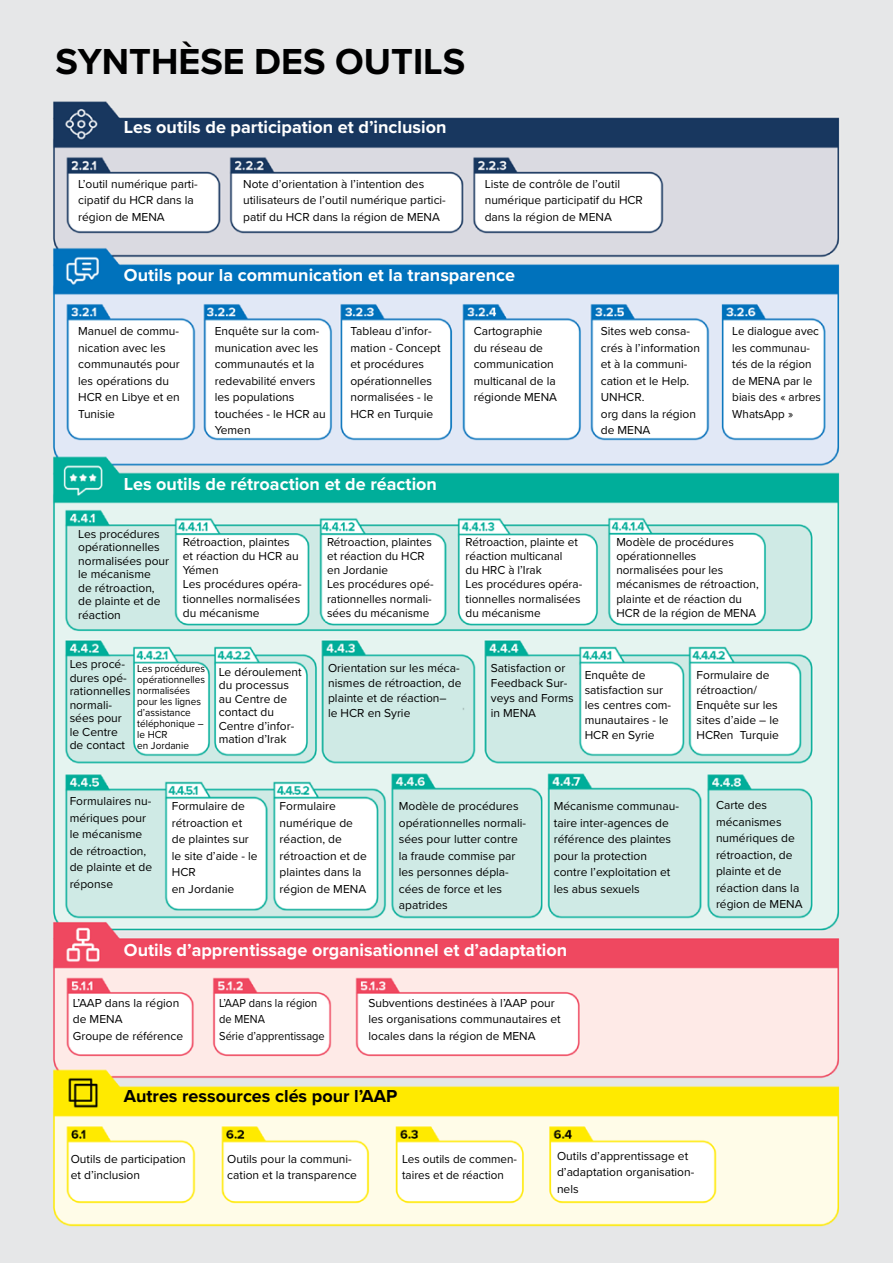
<style>
.page{position:relative;width:893px;height:1263px;background:#fff}
.page>*{position:absolute;margin:0;border:0;box-sizing:border-box;transform-origin:0 0}
.t1{font:700 37.5px "Proxima Nova";color:#000}
.t2{font:700 18px "Proxima Nova";color:#fff}
.t3{font:700 18px "Proxima Nova";color:#000}
.t4{font:12px/16.5px "Proxima Nova";color:#000}
.t5{font:12px/16.5px "Proxima Nova";color:#000;scale:.92 1}
.t6{font:10.5px/10.9px "Proxima Nova";color:#000;scale:.95 1}
</style>
<div class="page">
<img style="left:1px;top:0;width:892px;height:1263px">
<h1 class="t1" style="left:55px;top:34px;width:411px">SYNTHÈSE DES OUTILS</h1>
<h2 class="t2" style="left:124px;top:114px;width:324px">Les outils de participation et ’d inclusion</h2>
<p class="t4" style="left:78px;top:175px;width:121px">’Loutil numérique parti-</p>
<p class="t4" style="left:78px;top:208px;width:88px">région de MENA</p>
<p class="t4" style="left:78px;top:191px;width:117px">cipatif du HCR dans la</p>
<p class="t4" style="left:243px;top:175px;width:183px">Note ’d orientation ’là intention des</p>
<p class="t4" style="left:243px;top:208px;width:198px">patif du HCR dans la région de MENA</p>
<p class="t4" style="left:243px;top:191px;width:204px">utilisateurs de ’l outil numérique partici-</p>
<p class="t4" style="left:485px;top:175px;width:160px">Liste de contrôle de ’l outil numérique participatif du HCR dans la région de MENA</p>
<h2 class="t2" style="left:124px;top:261px;width:393px">Outils pour la communication et la transparence</h2>
<p class="t4" style="left:78px;top:322px;width:102px">Manuel de commu-</p>
<p class="t4" style="left:78px;top:355px;width:103px">communautés pour les opérations du<br>HCR en Libye et en<br>Tunisie</p>
<p class="t4" style="left:78px;top:339px;width:89px">nication avec les</p>
<p class="t4" style="left:215px;top:322px;width:106px">Enquête sur la com-</p>
<p class="t4" style="left:215px;top:355px;width:112px">communautés et la redevabilité envers les populations touchées le- HCR au<br>Yemen</p>
<p class="t4" style="left:215px;top:339px;width:105px">munication avec les</p>
<p class="t4" style="left:350px;top:322px;width:83px">Tableau ’d infor-</p>
<p class="t4" style="left:350px;top:355px;width:84px">et procédures opérationnelles normalisées le-<br>HCR en Turquie</p>
<p class="t4" style="left:350px;top:339px;width:92px">mation - Concept</p>
<h2 class="t2" style="left:124px;top:471px;width:315px">Les outils de rétroaction et de réaction</h2>
<p class="t4" style="left:78px;top:527px;width:92px;line-height:13.5px">Les procédures opérationnelles normalisées pour le mécanisme<br>de rétroaction, de plainte et de réaction</p>
<p class="t4" style="left:183px;top:534px;width:117px;line-height:14.2px">Rétroaction, plaintes et réaction du HCR au<br>Yémen</p>
<p class="t4" style="left:183px;top:590px;width:119px">tionnelles normalisées</p>
<p class="t4" style="left:183px;top:575px;width:121px">Les procédures opéra-</p>
<p class="t4" style="left:183px;top:604px;width:78px">du mécanisme</p>
<p class="t4" style="left:327px;top:534px;width:106px;line-height:14.2px">Rétroaction, plaintes et réaction du HCR en Jordanie</p>
<p class="t4" style="left:327px;top:604px;width:104px">sées du mécanisme</p>
<p class="t4" style="left:327px;top:575px;width:108px">Les procédures opé-</p>
<p class="t4" style="left:327px;top:590px;width:106px">rationnelles normali-</p>
<p class="t4" style="left:474px;top:322px;width:85px">Cartographie du réseau de communication multicanal de la régionde MENA</p>
<p class="t4" style="left:466px;top:534px;width:114px;line-height:14.2px">Rétroaction, plainte et réaction multicanal du HRC ’là Irak</p>
<p class="t4" style="left:466px;top:590px;width:117px">tionnelles normalisées</p>
<p class="t4" style="left:466px;top:575px;width:118px">Les procédures opéra-</p>
<p class="t4" style="left:466px;top:604px;width:77px">du mécanisme</p>
<p class="t4" style="left:601px;top:322px;width:91px">Sites web consa-</p>
<p class="t4" style="left:601px;top:339px;width:101px">crés ’là information</p>
<p class="t4" style="left:601px;top:355px;width:88px">et laà communi-</p>
<p class="t4" style="left:601px;top:388px;width:97px">UNHCR.<br>org dans la région de MENA</p>
<p class="t4" style="left:601px;top:372px;width:90px">cation et le Help.</p>
<p class="t4" style="left:732px;top:322px;width:88px">Le dialogue avec</p>
<p class="t4" style="left:732px;top:355px;width:81px">tés de la région</p>
<p class="t4" style="left:732px;top:339px;width:79px">les communau-</p>
<p class="t4" style="left:732px;top:372px;width:90px">de MENA par le biais des « arbres<br>WhatsApp «</p>
<p class="t4" style="left:616px;top:534px;width:144px;line-height:14.2px">Modèle de procédures opérationnelles normalisées pour les mécanismes de rétroaction, plainte et de réaction du<br>HCR de la région de MENA</p>
<p class="t4" style="left:70px;top:655px;width:57px">Les procé-</p>
<p class="t6" style="left:137px;top:663px;width:73px">Les procédures opérationnelles normalisées pour les lignes<br>’d assistance téléphonique – le HCR<br>en Jordanie</p>
<p class="t4" style="left:70px;top:669px;width:59px">dures opé-</p>
<p class="t4" style="left:70px;top:682px;width:62px">rationnelles</p>
<p class="t4" style="left:70px;top:696px;width:44px">normali-</p>
<p class="t4" style="left:70px;top:724px;width:57px;line-height:13.5px">le Centre de contact</p>
<p class="t4" style="left:70px;top:709px;width:54px">sées pour</p>
<p class="t4" style="left:219px;top:664px;width:84px;line-height:13.5px">Le déroulement du processus au Centre de contact du</p>
<p class="t4" style="left:219px;top:730px;width:69px">mation ’d Irak</p>
<p class="t4" style="left:219px;top:717px;width:77px">Centre ’d infor-</p>
<p class="t4" style="left:328px;top:659px;width:133px">Orientation sur les méca-</p>
<p class="t4" style="left:328px;top:689px;width:120px;line-height:15px">plainte et de réaction– le HCR en Syrie</p>
<p class="t4" style="left:328px;top:674px;width:135px">nismes de rétroaction, de</p>
<p class="t4" style="left:491px;top:659px;width:76px">Satisfaction or</p>
<p class="t4" style="left:491px;top:689px;width:84px">veys and Forms</p>
<p class="t4" style="left:491px;top:674px;width:78px">Feedback Sur-</p>
<p class="t4" style="left:491px;top:704px;width:47px">in MENA</p>
<p class="t4" style="left:585px;top:667px;width:80px;line-height:15px">Enquête de satisfaction sur</p>
<p class="t4" style="left:585px;top:711px;width:85px">munautaires le-</p>
<p class="t4" style="left:585px;top:696px;width:88px">les centres com-</p>
<p class="t4" style="left:585px;top:726px;width:71px">HCR en Syrie</p>
<p class="t4" style="left:696px;top:666px;width:74px">Formulaire de</p>
<p class="t4" style="left:696px;top:681px;width:62px">rétroaction/</p>
<p class="t4" style="left:696px;top:696px;width:83px">Enquête sur les</p>
<p class="t4" style="left:696px;top:711px;width:84px">sites ’d aide – le</p>
<p class="t4" style="left:740px;top:726px;width:41px">Turquie</p>
<p class="t4" style="left:696px;top:726px;width:38px">HCRen</p>
<p class="t4" style="left:70px;top:793px;width:83px">Formulaires nu-</p>
<p class="t4" style="left:70px;top:826px;width:84px">le mécanisme de rétroaction, de plainte et de réponse</p>
<p class="t4" style="left:70px;top:809px;width:78px">mériques pour</p>
<p class="t4" style="left:172px;top:797px;width:87px">Formulaire de rétroaction et de plaintes sur le site ’d aide le-<br>HCR<br>en Jordanie</p>
<p class="t4" style="left:280px;top:797px;width:89px">Formulaire numérique de réaction, de rétroaction et de plaintes dans la région de MENA</p>
<p class="t4" style="left:399px;top:797px;width:121px">Modèle de procédures</p>
<p class="t4" style="left:399px;top:814px;width:129px">opérationnelles normali-</p>
<p class="t4" style="left:399px;top:847px;width:118px">la fraude commise par</p>
<p class="t4" style="left:399px;top:880px;width:105px">cées de force et les</p>
<p class="t4" style="left:399px;top:830px;width:121px">sées pour lutter contre</p>
<p class="t4" style="left:399px;top:863px;width:112px">les personnes dépla-</p>
<p class="t4" style="left:399px;top:896px;width:50px">apatrides</p>
<p class="t4" style="left:554px;top:797px;width:127px">Mécanisme communau-</p>
<p class="t4" style="left:554px;top:830px;width:119px">référence des plaintes pour la protection contre ’l exploitation et les abus sexuels</p>
<p class="t4" style="left:554px;top:814px;width:117px">taire inter-agences de</p>
<h2 class="t2" style="left:124px;top:937px;width:445px">Outils ’d apprentissage organisationnel et ’d adaptation</h2>
<p class="t4" style="left:73px;top:994px;width:112px">’LAAP dans la région de MENA<br>Groupe de référence</p>
<p class="t5" style="left:219px;top:994px;width:116px">’LAAP dans la région de MENA<br>Série ’d apprentissage</p>
<p class="t4" style="left:368px;top:994px;width:194px">Subventions destinées ’là AAP pour les organisations communautaires et locales dans la région de MENA</p>
<h2 class="t3" style="left:124px;top:1083px;width:275px">Autres ressources clés pour ’l AAP</h2>
<p class="t4" style="left:716px;top:796px;width:88px">Carte des mécanismes numériques de rétroaction, de plainte et de réaction dans la région de MENA</p>
<p class="t4" style="left:71px;top:1150px;width:117px">Outils de participation et ’d inclusion</p>
<p class="t4" style="left:227px;top:1150px;width:126px">Outils pour la communi-</p>
<p class="t4" style="left:227px;top:1167px;width:131px">cation et la transparence</p>
<p class="t4" style="left:402px;top:1150px;width:116px">Les outils de commen-</p>
<p class="t4" style="left:557px;top:1147px;width:133px">Outils ’d apprentissage et</p>
<p class="t4" style="left:557px;top:1180px;width:23px">nels</p>
<p class="t4" style="left:557px;top:1163px;width:139px">’d adaptation organisation-</p>
<p class="t4" style="left:402px;top:1166px;width:103px">taires et de réaction</p>
</div>
